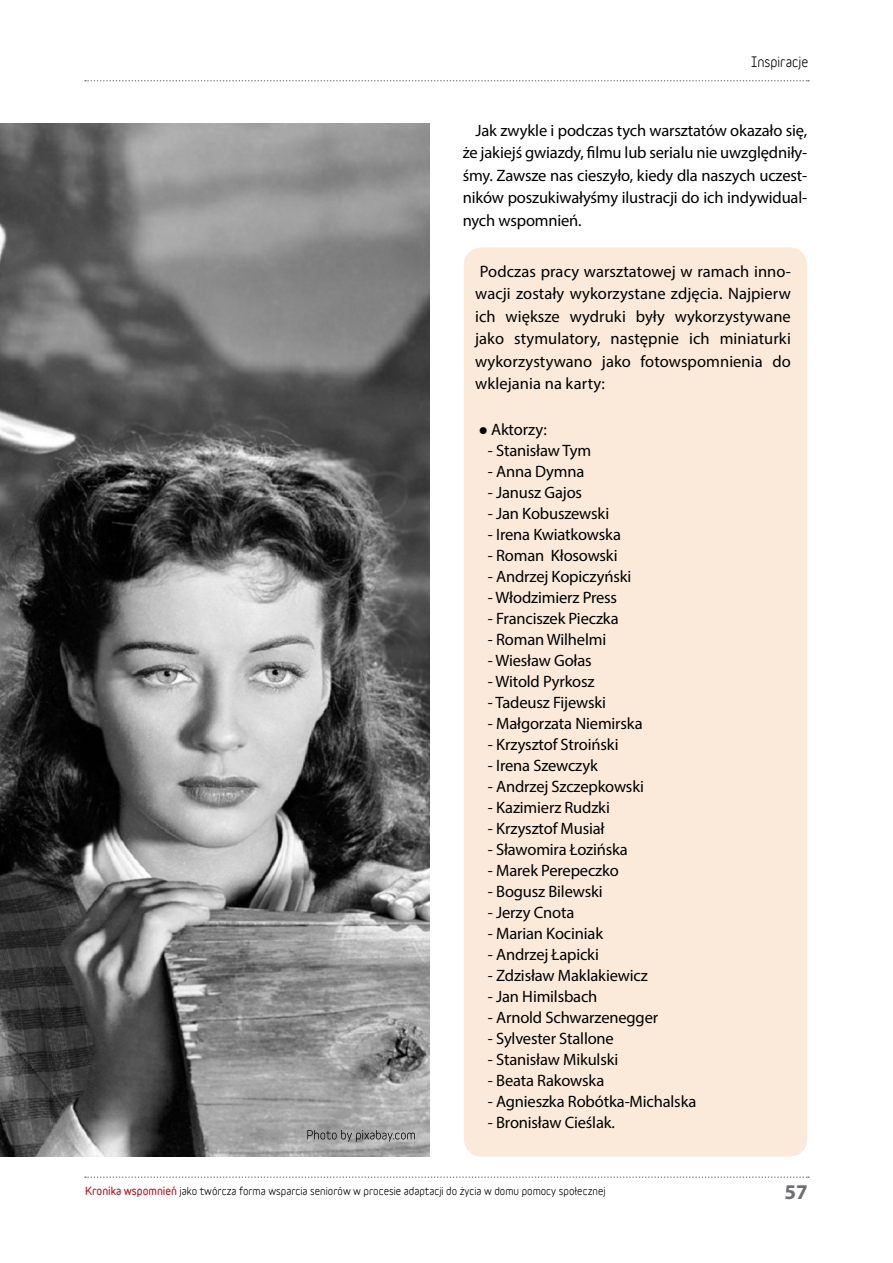
<style>
.page{position:relative;width:893px;height:1263px;background:#fff}
.page>*{position:absolute;margin:0;border:0;box-sizing:border-box;transform-origin:0 0}
.t1{font:700 21px "Myriad Pro";color:#6d6e71}
.t2{font:16.5px/22.5px "Myriad Pro";letter-spacing:-.01em;color:#000;text-align:justify}
.t3{font:700 13.5px "Variable";color:#000}
.t4{font:700 10.5px "Variable";color:#000}
.s1{font-family:"Variable Regular 4";font-weight:400;color:#b5202b}
</style>
<div class="page">
<svg style="left:85px;top:80px;width:724px;height:1px"></svg>
<svg style="left:85px;top:1176px;width:724px;height:2px"></svg>
<div style="left:464px;top:247px;width:343px;height:910px;background:#fbeada;border-radius:18px"></div>
<img style="left:0;top:123px;width:429px;height:1034px">
<svg style="left:307px;top:1130px;width:108px;height:12px"></svg>
<p class="t3" style="left:751px;top:51px;width:59px">Inspiracje</p>
<p class="t2" style="left:463px;top:119px;width:346px;text-indent:13px">Jak zwykle i podczas tych warsztatów okazało się, że jakiejś gwiazdy, filmu lub serialu nie uwzględniły&shy;śmy. Zawsze nas cieszyło, kiedy dla naszych uczest&shy;ników poszukiwałyśmy ilustracji do ich indywidual&shy;nych wspomnień.</p>
<p class="t2" style="left:475px;top:260px;width:317px">Podczas pracy warsztatowej w ramach inno&shy;wacji zostały wykorzystane zdjęcia. Najpierw ich większe wydruki były wykorzystywane jako stymulatory, następnie ich miniaturki wykorzystywano jako fotowspomnienia do wklejania na karty:</p>
<p class="t2" style="left:479px;top:418px;width:70px">● Aktorzy:</p>
<p class="t2" style="left:488px;top:439px;width:105px">- Stanisław Tym</p>
<p class="t2" style="left:488px;top:460px;width:98px">- Anna Dymna</p>
<p class="t2" style="left:488px;top:481px;width:96px">- Janusz Gajos</p>
<p class="t2" style="left:488px;top:502px;width:123px">- Jan Kobuszewski</p>
<p class="t2" style="left:488px;top:523px;width:135px">- Irena Kwiatkowska</p>
<p class="t2" style="left:488px;top:544px;width:131px">- Roman Kłosowski</p>
<p class="t2" style="left:488px;top:565px;width:145px">- Andrzej Kopiczyński</p>
<p class="t2" style="left:488px;top:586px;width:131px">- Włodzimierz Press</p>
<p class="t2" style="left:488px;top:607px;width:132px">- Franciszek Pieczka</p>
<p class="t2" style="left:488px;top:628px;width:120px">- Roman Wilhelmi</p>
<p class="t2" style="left:488px;top:649px;width:105px">- Wiesław Gołas</p>
<p class="t2" style="left:488px;top:670px;width:108px">- Witold Pyrkosz</p>
<p class="t2" style="left:488px;top:691px;width:120px">- Tadeusz Fijewski</p>
<p class="t2" style="left:488px;top:712px;width:156px">- Małgorzata Niemirska</p>
<p class="t2" style="left:488px;top:733px;width:132px">- Krzysztof Stroiński</p>
<p class="t2" style="left:488px;top:754px;width:111px">- Irena Szewczyk</p>
<p class="t2" style="left:488px;top:775px;width:158px">- Andrzej Szczepkowski</p>
<p class="t2" style="left:488px;top:796px;width:124px">- Kazimierz Rudzki</p>
<p class="t2" style="left:488px;top:817px;width:118px">- Krzysztof Musiał</p>
<p class="t2" style="left:488px;top:838px;width:141px">- Sławomira Łozińska</p>
<p class="t2" style="left:488px;top:859px;width:132px">- Marek Perepeczko</p>
<p class="t2" style="left:488px;top:880px;width:116px">- Bogusz Bilewski</p>
<p class="t2" style="left:488px;top:901px;width:88px">- Jerzy Cnota</p>
<p class="t2" style="left:488px;top:922px;width:117px">- Marian Kociniak</p>
<p class="t2" style="left:488px;top:943px;width:113px">- Andrzej Łapicki</p>
<p class="t2" style="left:488px;top:964px;width:161px">- Zdzisław Maklakiewicz</p>
<p class="t2" style="left:488px;top:985px;width:111px">- Jan Himilsbach</p>
<p class="t2" style="left:488px;top:1006px;width:172px">- Arnold Schwarzenegger</p>
<p class="t2" style="left:488px;top:1027px;width:127px">- Sylvester Stallone</p>
<p class="t2" style="left:488px;top:1048px;width:132px">- Stanisław Mikulski</p>
<p class="t2" style="left:488px;top:1069px;width:118px">- Beata Rakowska</p>
<p class="t2" style="left:488px;top:1090px;width:210px">- Agnieszka Robótka-Michalska</p>
<p class="t2" style="left:488px;top:1111px;width:129px">- Bronisław Cieślak.</p>
<p class="t4" style="left:85px;top:1182px;width:522px"><span class="s1">Kronika wspomnień</span> jako twórcza forma wsparcia seniorów w procesie adaptacji do życia w domu pomocy społecznej</p>
<p class="t1" style="left:785px;top:1178px;width:25px">57</p>
</div>
